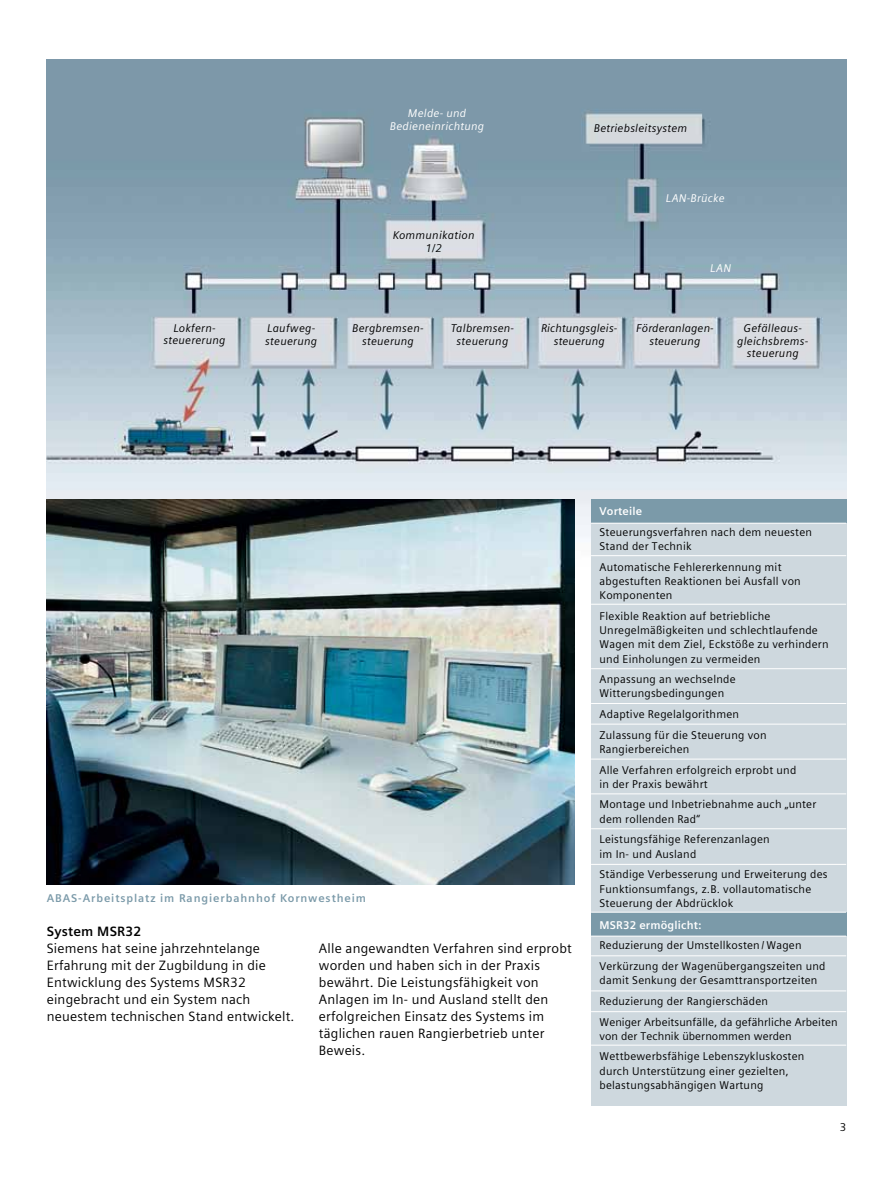
<style>
.page{position:relative;width:893px;height:1191px;background:#fff}
.page>*{position:absolute;margin:0;border:0;box-sizing:border-box;transform-origin:0 0}
.t1{font:13.5px/17px "Siemens Sans";letter-spacing:.015em;color:#000}
.t2{font:700 13.5px "Siemens Sans";letter-spacing:.015em;color:#000}
.t3{font:11.25px/14.2px "Siemens Sans";letter-spacing:.02em;color:#000}
.t4{font:italic 11.25px/12.8px "Siemens Sans";letter-spacing:.02em;color:#000;text-align:center}
.t5{font:700 11.25px "Siemens Sans";letter-spacing:.08em;color:#7b9aa9}
.t6{font:italic 11.25px/12.8px "Siemens Sans";letter-spacing:.02em;color:#fff;text-align:center}
.t7{font:700 11.25px "Siemens Sans";letter-spacing:.015em;color:#fff}
</style>
<div class="page">
<img style="left:47px;top:60px;width:799px;height:506px">
<img style="left:47px;top:500px;width:527px;height:384px">
<div style="left:591px;top:500px;width:255px;height:606px;background:#ced8de"></div>
<div style="left:591px;top:912px;width:255px;height:24px;background:#7b9aa9"></div>
<div style="left:591px;top:500px;width:255px;height:23px;background:#7b9aa9"></div>
<hr style="left:591px;top:523px;width:255px;height:1px;background:#fff">
<hr style="left:591px;top:555px;width:255px;height:1px;background:#fff">
<hr style="left:591px;top:604px;width:255px;height:1px;background:#fff">
<hr style="left:591px;top:668px;width:255px;height:1px;background:#fff">
<hr style="left:591px;top:703px;width:255px;height:1px;background:#fff">
<hr style="left:591px;top:723px;width:255px;height:1px;background:#fff">
<hr style="left:591px;top:758px;width:255px;height:1px;background:#fff">
<hr style="left:591px;top:793px;width:255px;height:1px;background:#fff">
<hr style="left:591px;top:828px;width:255px;height:1px;background:#fff">
<hr style="left:591px;top:864px;width:255px;height:1px;background:#fff">
<hr style="left:591px;top:935px;width:255px;height:1px;background:#fff">
<hr style="left:591px;top:912px;width:255px;height:1px;background:#fff">
<hr style="left:591px;top:955px;width:255px;height:1px;background:#fff">
<hr style="left:591px;top:990px;width:255px;height:1px;background:#fff">
<hr style="left:591px;top:1011px;width:255px;height:1px;background:#fff">
<hr style="left:591px;top:1044px;width:255px;height:1px;background:#fff">
<p class="t6" style="left:390px;top:107px;width:96px">Melde- und<br>Bedieneinrichtung</p>
<p class="t4" style="left:393px;top:229px;width:84px">Kommunikation<br>1/2</p>
<p class="t4" style="left:594px;top:121px;width:95px">Betriebsleitsystem</p>
<p class="t6" style="left:666px;top:192px;width:61px">LAN-Brücke</p>
<p class="t6" style="left:710px;top:262px;width:23px">LAN</p>
<p class="t4" style="left:164px;top:322px;width:64px;line-height:12px">Lokfern&shy;steuererung</p>
<p class="t4" style="left:265px;top:322px;width:53px;text-align:left">Laufweg&shy;steuerung</p>
<p class="t4" style="left:352px;top:322px;width:73px">Bergbremsen&shy;steuerung</p>
<p class="t4" style="left:451px;top:322px;width:65px">Talbremsen&shy;steuerung</p>
<p class="t4" style="left:541px;top:322px;width:78px">Richtungsgleis&shy;steuerung</p>
<p class="t4" style="left:636px;top:322px;width:79px">Förderanlagen&shy;steuerung</p>
<p class="t4" style="left:737px;top:322px;width:73px">Gefälleaus&shy;gleichsbrems&shy;steuerung</p>
<p class="t5" style="left:47px;top:891px;width:321px">ABAS-Arbeitsplatz im Rangierbahnhof Kornwestheim</p>
<p class="t2" style="left:47px;top:923px;width:96px">System MSR32</p>
<p class="t1" style="left:47px;top:939px;width:249px">Siemens hat seine jahrzehntelange Erfahrung mit der Zugbildung in die Entwicklung des Systems MSR32 eingebracht und ein System nach neuestem technischen Stand entwickelt.</p>
<p class="t1" style="left:319px;top:939px;width:254px">Alle angewandten Verfahren sind erprobt worden und haben sich in der Praxis bewährt. Die Leistungsfähigkeit von Anlagen im In- und Ausland stellt den erfolgreichen Einsatz des Systems im täglichen rauen Rangierbetrieb unter Beweis.</p>
<p class="t7" style="left:600px;top:505px;width:44px">Vorteile</p>
<p class="t3" style="left:600px;top:525px;width:214px">Steuerungsverfahren nach dem neuesten<br>Stand der Technik</p>
<p class="t3" style="left:600px;top:559px;width:203px">Automatische Fehlererkennung mit abgestuften Reaktionen bei Ausfall von<br>Komponenten</p>
<p class="t3" style="left:600px;top:609px;width:230px">Flexible Reaktion auf betriebliche Unregelmäßigkeiten und schlechtlaufende Wagen mit dem Ziel, Eckstöße zu verhindern und Einholungen zu vermeiden</p>
<p class="t3" style="left:600px;top:672px;width:138px">Anpassung an wechselnde<br>Witterungsbedingungen</p>
<p class="t3" style="left:600px;top:704px;width:168px;line-height:20.7px">Adaptive Regelalgorithmen<br>Zulassung für die Steuerung von</p>
<p class="t3" style="left:600px;top:738px;width:198px;line-height:20.7px">Rangierbereichen<br>Alle Verfahren erfolgreich erprobt und</p>
<p class="t3" style="left:600px;top:773px;width:218px;line-height:20.7px">in der Praxis bewährt<br>Montage und Inbetriebnahme auch „unter</p>
<p class="t3" style="left:600px;top:808px;width:172px;line-height:20.7px">dem rollenden Rad“<br>Leistungsfähige Referenzanlagen</p>
<p class="t3" style="left:600px;top:843px;width:229px;line-height:20.7px">im In- und Ausland<br>Ständige Verbesserung und Erweiterung des</p>
<p class="t3" style="left:600px;top:881px;width:213px">Funktionsumfangs, z.B. vollautomatische<br>Steuerung der Abdrücklok</p>
<p class="t7" style="left:600px;top:918px;width:103px">MSR32 ermöglicht:</p>
<p class="t3" style="left:600px;top:935px;width:227px;line-height:20.7px">Reduzierung der Umstellkosten / Wagen<br>Verkürzung der Wagenübergangszeiten und</p>
<p class="t3" style="left:600px;top:970px;width:240px;line-height:20.7px">damit Senkung der Gesamttransportzeiten<br>Reduzierung der Rangierschäden<br>Weniger Arbeitsunfälle, da gefährliche Arbeiten</p>
<p class="t3" style="left:600px;top:1025px;width:206px;line-height:20.7px">von der Technik übernommen werden<br>Wettbewerbsfähige Lebenszykluskosten</p>
<p class="t3" style="left:600px;top:1063px;width:191px">durch Unterstützung einer gezielten, belastungsabhängigen Wartung</p>
<p class="t3" style="left:840px;top:1119px;width:8px">3</p>
</div>
